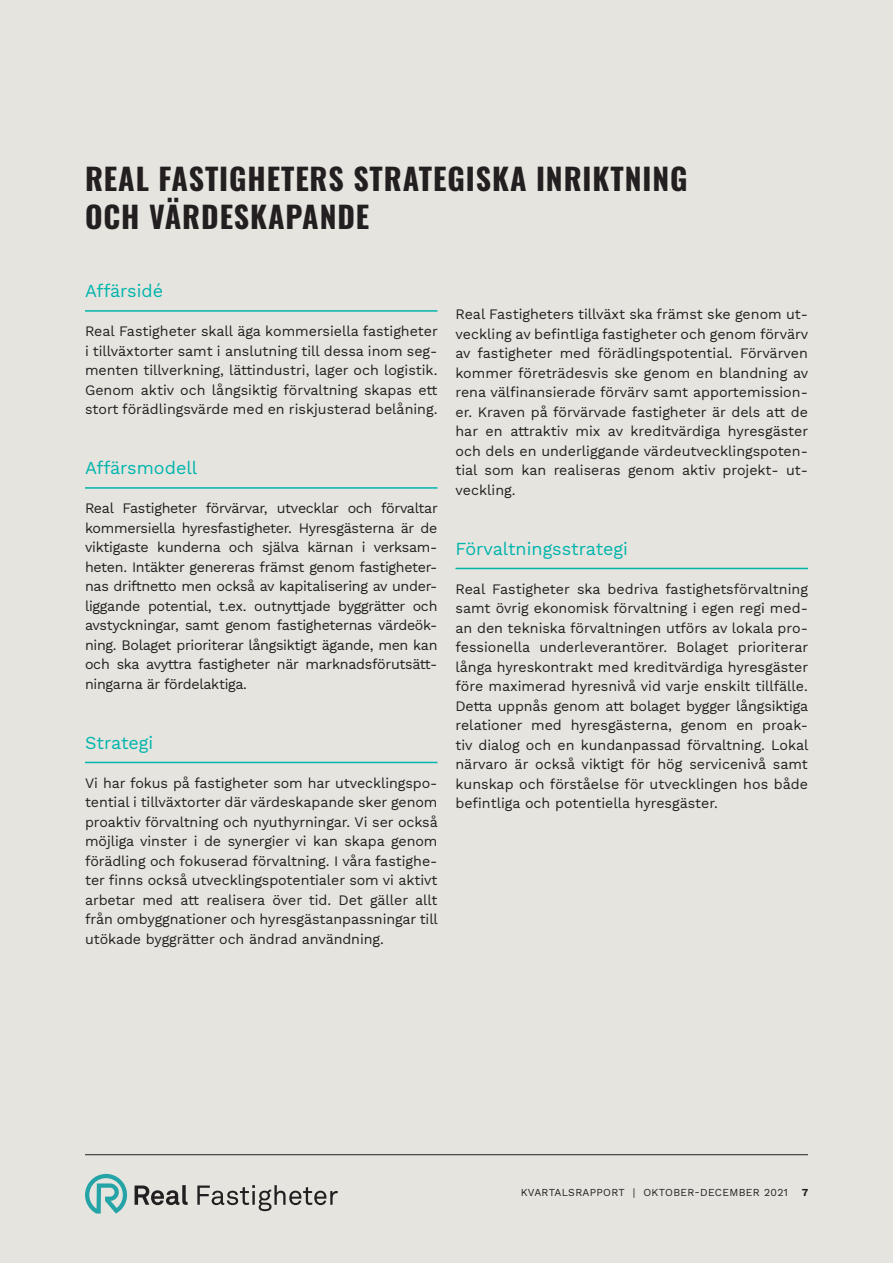
<style>
.page{position:relative;width:893px;height:1263px;background:#e6e4df}
.page>*{position:absolute;margin:0;border:0;box-sizing:border-box;transform-origin:0 0}
.t1{font:700 30px/37.5px "Oswald";letter-spacing:.03em;color:#231f20}
.t2{font:18px "Work Sans";color:#00b5ac}
.t3{font:14.25px/19.5px "Work Sans";color:#231f20;text-align:justify}
.t4{font:10.5px "Work Sans";letter-spacing:.03em;color:#231f20}
.t5{font:700 10.5px "Work Sans";color:#231f20}
</style>
<div class="page">
<hr style="left:85px;top:310px;width:352px;height:2px;background:#00b5ac">
<hr style="left:85px;top:487px;width:352px;height:2px;background:#00b5ac">
<hr style="left:85px;top:762px;width:352px;height:1px;background:#00b5ac">
<hr style="left:455px;top:568px;width:353px;height:1px;background:#00b5ac">
<svg style="left:197px;top:1185px;width:141px;height:26px"></svg>
<svg style="left:85px;top:1174px;width:103px;height:39px"></svg>
<hr style="left:85px;top:1154px;width:723px;height:1px;background:#231f20">
<h1 class="t1" style="left:85px;top:162px;width:604px">REAL FASTIGHETERS STRATEGISKA INRIKTNING<br>OCH VÄRDESKAPANDE</h1>
<p class="t2" style="left:85px;top:278px;width:80px">Affärsidé</p>
<p class="t3" style="left:85px;top:321px;width:354px">Real Fastigheter skall äga kommersiella fastigheter i tillväxtorter samt i anslutning till dessa inom seg&shy;menten tillverkning, lättindustri, lager och logistik.<br>Genom aktiv och långsiktig förvaltning skapas ett stort förädlingsvärde med en riskjusterad belåning.</p>
<p class="t2" style="left:85px;top:455px;width:114px">Affärsmodell</p>
<p class="t3" style="left:85px;top:498px;width:354px">Real Fastigheter förvärvar, utvecklar och förvaltar kommersiella hyresfastigheter. Hyresgästerna är de viktigaste kunderna och själva kärnan i verksam&shy;heten. Intäkter genereras främst genom fastigheter&shy;nas driftnetto men också av kapitalisering av under&shy;liggande potential, t.ex. outnyttjade byggrätter och avstyckningar, samt genom fastigheternas värdeök&shy;ning. Bolaget prioriterar långsiktigt ägande, men kan och ska avyttra fastigheter när marknadsförutsätt&shy;ningarna är fördelaktiga.</p>
<p class="t2" style="left:85px;top:729px;width:70px">Strategi</p>
<p class="t3" style="left:85px;top:773px;width:354px">Vi har fokus på fastigheter som har utvecklingspo&shy;tential i tillväxtorter där värdeskapande sker genom proaktiv förvaltning och nyuthyrningar. Vi ser också möjliga vinster i de synergier vi kan skapa genom förädling och fokuserad förvaltning. I våra fastighe&shy;ter finns också utvecklingspotentialer som vi aktivt arbetar med att realisera över tid. Det gäller allt från ombyggnationer och hyresgästanpassningar till utökade byggrätter och ändrad användning.</p>
<p class="t3" style="left:455px;top:304px;width:354px">Real Fastigheters tillväxt ska främst ske genom ut&shy;veckling av befintliga fastigheter och genom förvärv av fastigheter med förädlingspotential. Förvärven kommer företrädesvis ske genom en blandning av rena välfinansierade förvärv samt apportemission&shy;er. Kraven på förvärvade fastigheter är dels att de har en attraktiv mix av kreditvärdiga hyresgäster och dels en underliggande värdeutvecklingspoten&shy;tial som kan realiseras genom aktiv projekt- ut&shy;veckling.</p>
<p class="t2" style="left:455px;top:535px;width:174px">Förvaltningsstrategi</p>
<p class="t3" style="left:455px;top:579px;width:354px">Real Fastigheter ska bedriva fastighetsförvaltning samt övrig ekonomisk förvaltning i egen regi med&shy;an den tekniska förvaltningen utförs av lokala pro&shy;fessionella underleverantörer. Bolaget prioriterar långa hyreskontrakt med kreditvärdiga hyresgäster före maximerad hyresnivå vid varje enskilt tillfälle.<br>Detta uppnås genom att bolaget bygger långsiktiga relationer med hyresgästerna, genom en proak&shy;tiv dialog och en kundanpassad förvaltning. Lokal närvaro är också viktigt för hög servicenivå samt kunskap och förståelse för utvecklingen hos både befintliga och potentiella hyresgäster.</p>
<p class="t4" style="left:521px;top:1185px;width:269px">KVARTALSRAPPORT | OKTOBER-DECEMBER 2021</p>
<p class="t5" style="left:802px;top:1187px;width:8px">7</p>
</div>
